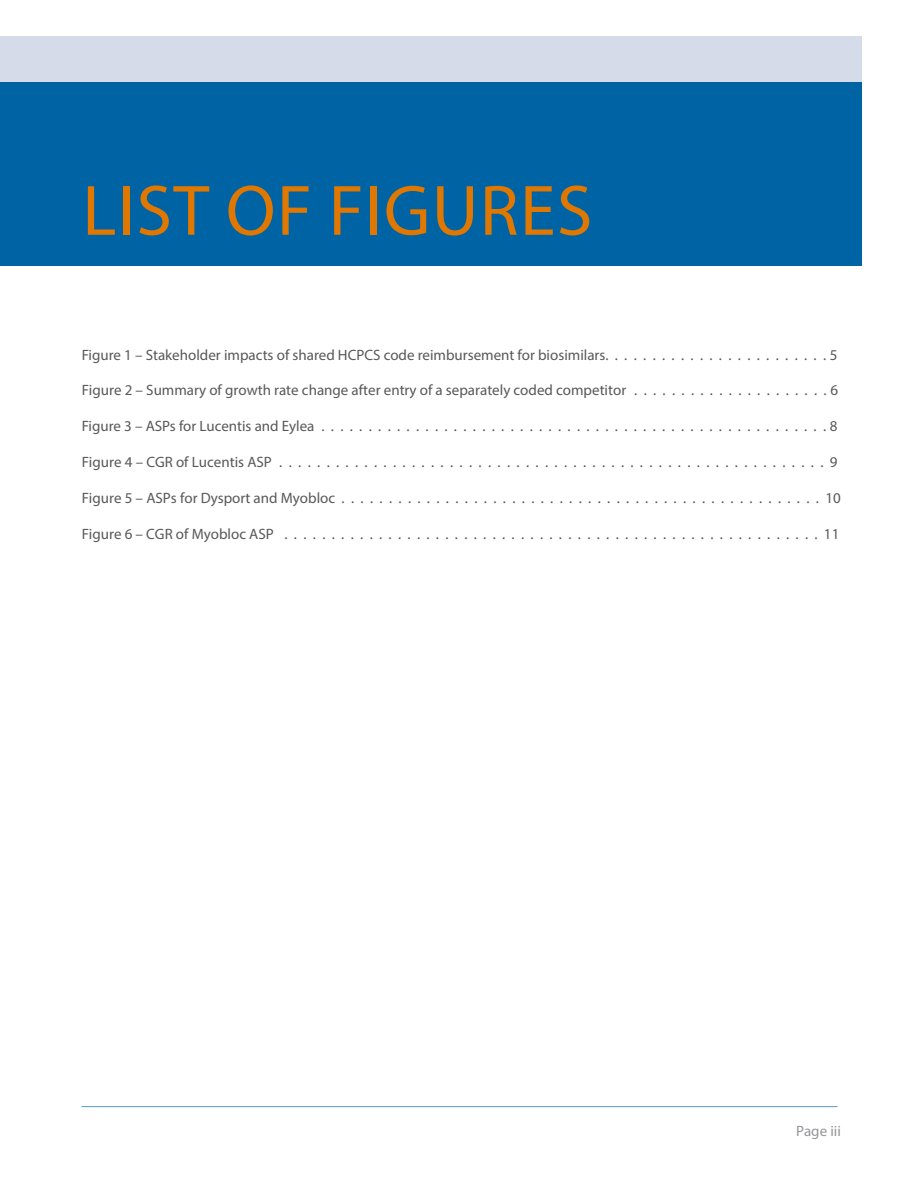
<style>
.page{position:relative;width:918px;height:1188px;background:#fff}
.page>*{position:absolute;margin:0;border:0;box-sizing:border-box;transform-origin:0 0}
.TOC_Heading{font:72px "Myriad Pro";letter-spacing:.02em;color:#df7700}
.TOC_Level_1{font:15px "Myriad Pro";color:#57585a}
.t1{font:15px "Myriad Pro";color:#939598}
</style>
<div class="page">
<hr style="left:82px;top:1106px;width:756px;height:1px;background:#5c9bc5">
<div style="left:0;top:82px;width:862px;height:184px;background:#0063a4"></div>
<div style="left:0;top:37px;width:862px;height:45px;background:#d5dbe8"></div>
<p class="TOC_Heading" style="left:82px;top:166px;width:511px">LIST OF FIGURES</p>
<p class="TOC_Level_1" style="left:82px;top:346px;width:758px">Figure 1 – Stakeholder impacts of shared HCPCS code reimbursement for biosimilars . . . . . . . . . . . . . . . . . . . . . . . . 5</p>
<p class="TOC_Level_1" style="left:82px;top:381px;width:758px">Figure 2 – Summary of growth rate change after entry of a separately coded competitor . . . . . . . . . . . . . . . . . . . . . 6</p>
<p class="TOC_Level_1" style="left:82px;top:417px;width:757px">Figure 3 – ASPs for Lucentis and Eylea . . . . . . . . . . . . . . . . . . . . . . . . . . . . . . . . . . . . . . . . . . . . . . . . . . . . . . 8</p>
<p class="TOC_Level_1" style="left:82px;top:453px;width:757px">Figure 4 – CGR of Lucentis ASP . . . . . . . . . . . . . . . . . . . . . . . . . . . . . . . . . . . . . . . . . . . . . . . . . . . . . . . . . . 9</p>
<p class="TOC_Level_1" style="left:82px;top:489px;width:761px">Figure 5 – ASPs for Dysport and Myobloc . . . . . . . . . . . . . . . . . . . . . . . . . . . . . . . . . . . . . . . . . . . . . . . . . . . 10</p>
<p class="TOC_Level_1" style="left:82px;top:524px;width:759px">Figure 6 – CGR of Myobloc ASP . . . . . . . . . . . . . . . . . . . . . . . . . . . . . . . . . . . . . . . . . . . . . . . . . . . . . . . . . 11</p>
<p class="t1" style="left:796px;top:1122px;width:46px">Page iii</p>
</div>
